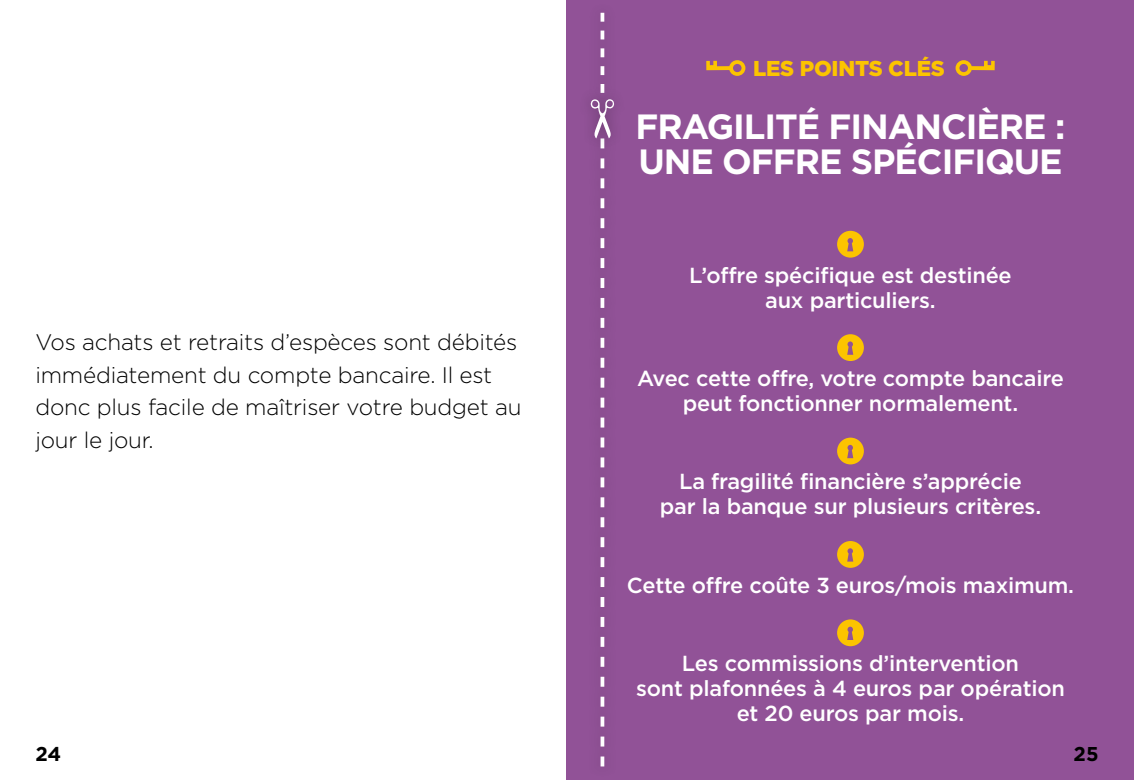
<style>
.page{position:relative;width:1134px;height:780px;background:#fff}
.page>*{position:absolute;margin:0;border:0;box-sizing:border-box;transform-origin:0 0}
.H2_-_titre_points_cl{font:700 35px/35px "Gotham";letter-spacing:-.03em;color:#fff}
.Texte_normal{font:300 22.5px/32.5px "Gotham";letter-spacing:-.01em;color:#000}
.Texte_points_clés{font:500 21.75px/25px "Gotham";letter-spacing:-.01em;color:#fff;text-align:center}
.H2_-_points_clés{font:900 21.5px "Gotham";letter-spacing:-.01em;color:#fcc400}
.t1{font:700 20px "Gotham";color:#000}
</style>
<div class="page">
<div style="left:567px;top:0;width:567px;height:780px;background:#915297"></div>
<svg style="left:600px;top:13px;width:4px;height:73px"></svg>
<svg style="left:591px;top:99px;width:23px;height:667px"></svg>
<svg style="left:706px;top:60px;width:39px;height:16px"></svg>
<svg style="left:955px;top:60px;width:40px;height:16px"></svg>
<svg style="left:837px;top:231px;width:27px;height:26px"></svg>
<svg style="left:837px;top:334px;width:27px;height:27px"></svg>
<svg style="left:837px;top:437px;width:27px;height:27px"></svg>
<svg style="left:837px;top:541px;width:27px;height:27px"></svg>
<svg style="left:837px;top:619px;width:27px;height:27px"></svg>
<p class="Texte_normal" style="left:35px;top:325px;width:487px">Vos achats et retraits d’espèces sont débités immédiatement du compte bancaire. Il est donc plus facile de maîtriser votre budget au jour le jour.</p>
<p class="t1" style="left:35px;top:740px;width:27px">24</p>
<h2 class="H2_-_points_clés" style="left:753px;top:53px;width:193px">LES POINTS CLÉS</h2>
<h2 class="H2_-_titre_points_cl" style="left:635px;top:109px;width:431px">FRAGILITÉ FINANCIÈRE :<br>UNE OFFRE SPÉCIFIQUE</h2>
<p class="Texte_points_clés" style="left:689px;top:262px;width:324px">L’offre spécifique est destinée aux particuliers.</p>
<p class="Texte_points_clés" style="left:637px;top:365px;width:428px">Avec cette offre, votre compte bancaire peut fonctionner normalement.</p>
<p class="Texte_points_clés" style="left:660px;top:469px;width:383px">La fragilité financière s’apprécie par la banque sur plusieurs critères.</p>
<p class="Texte_points_clés" style="left:627px;top:572px;width:449px">Cette offre coûte 3 euros/mois maximum.</p>
<p class="Texte_points_clés" style="left:636px;top:650px;width:430px">Les commissions d’intervention<br>sont plafonnées à 4 euros par opération et 20 euros par mois.</p>
<p class="t1" style="left:1073px;top:740px;width:26px">25</p>
</div>
